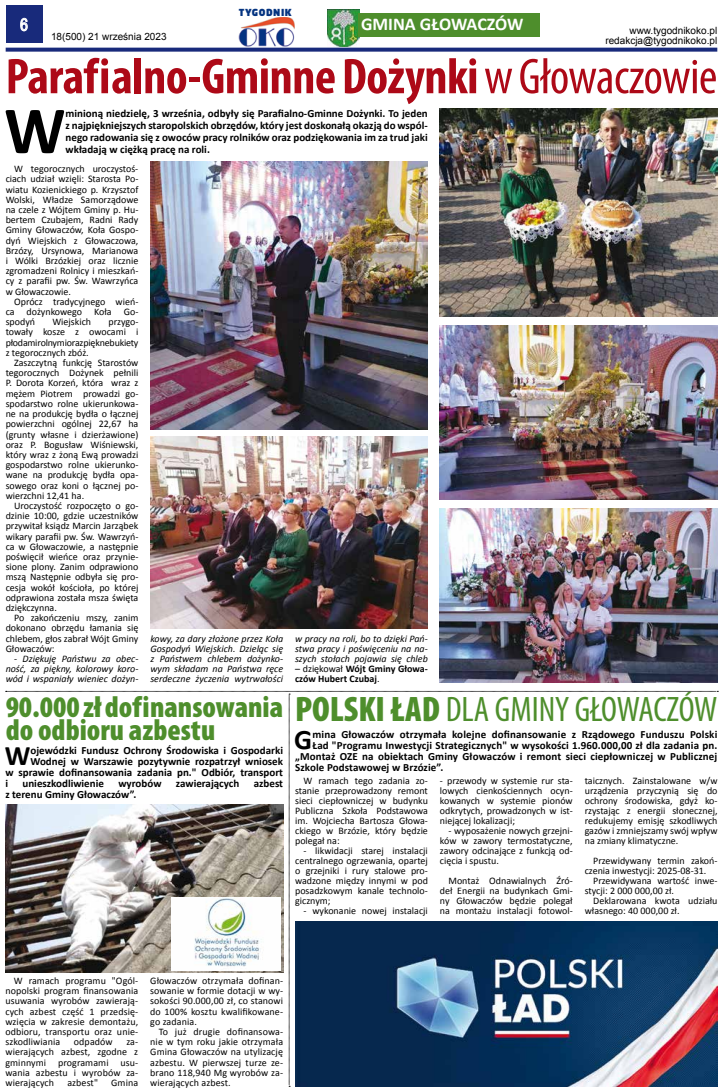
<style>
.page{position:relative;width:723px;height:1092px;background:#fff}
.page>*{position:absolute;margin:0;border:0;box-sizing:border-box;transform-origin:0 0}
.t1{font:700 67.7px "Calibri";color:#000}
.t2{font:700 condensed 50.6px "Myriad Pro";letter-spacing:-.01em;color:#ad0917}
.t3{font:condensed 35.5px "Myriad Pro";color:#4e8e2c}
.t4{font:900 condensed 30px/23px "Myriad Pro";color:#4e8e2c}
.t5{font:700 28.3px "Calibri";color:#000}
.t6{font:700 18px "Calibri";color:#fff}
.t7{font:17px "Arial Narrow";color:#fff}
.t8{font:700 11px/12px "Calibri";color:#000;text-align:justify}
.t9{font:10px/10.2px "Calibri";color:#000;text-align:justify}
.t10{font:italic 10px/10.2px "Calibri";color:#000;text-align:justify}
.t11{font:10px/10px "Arial";color:#000;text-align:right}
.t12{font:700 10px/10.2px "Calibri";color:#000}
.t13{font:900 9.6px "Neo Sans Pro";letter-spacing:.06em;color:#053481}
.s1{font-weight:400}
.s2{font-style:normal}
.s3{font-weight:900}
</style>
<div class="page">
<div style="left:6px;top:6px;width:37px;height:37px;background:#182a7b"></div>
<svg style="left:20px;top:18px;width:8px;height:13px"></svg>
<svg style="left:6px;top:48px;width:711px;height:4px;fill:#182a7b"></svg>
<img style="left:238px;top:17px;width:56px;height:29px">
<img style="left:328px;top:10px;width:31px;height:36px">
<div style="left:358px;top:14px;width:182px;height:23px;background:#4e8e2c"></div>
<img style="left:440px;top:326px;width:277px;height:174px">
<img style="left:150px;top:437px;width:278px;height:191px">
<img style="left:440px;top:508px;width:277px;height:174px">
<img style="left:150px;top:162px;width:278px;height:267px">
<img style="left:440px;top:109px;width:277px;height:208px">
<svg style="left:6px;top:691px;width:712px;height:395px"></svg>
<img style="left:295px;top:921px;width:422px;height:165px">
<img style="left:171px;top:897px;width:110px;height:73px">
<p class="t13" style="left:239px;top:6px;width:55px">TYGODNIK</p>
<h3 class="t6" style="left:361px;top:13px;width:164px">GMINA GŁOWACZÓW</h3>
<h2 class="t2" style="left:6px;top:45px;width:713px">Parafialno-Gminne Dożynki <span class="s1">w Głowaczowie</span></h2>
<h1 class="t1" style="left:4px;top:89px;width:63px">W</h1>
<p class="t8" style="left:66px;top:107px;width:364px">minioną niedzielę, 3 września, odbyły się Parafialno-Gminne Dożynki. To jeden z najpiękniejszych staropolskich obrzędów, który jest doskonałą okazją do wspól&shy;nego radowania się z owoców pracy rolników oraz podziękowania im za trud jaki wkładają w ciężką pracę na roli.</p>
<p class="t9" style="left:6px;top:163px;width:134px;text-indent:9px">W tegorocznych uroczystoś&shy;ciach udział wzięli: Starosta Po&shy;wiatu Kozienickiego p. Krzysztof Wolski, Władze Samorządowe na czele z Wójtem Gminy p. Hu&shy;bertem Czubajem, Radni Rady Gminy Głowaczów, Koła Gospo&shy;dyń Wiejskich z Głowaczowa, Brzózy, Ursynowa, Marianowa i Wólki Brzózkiej oraz licznie zgromadzeni Rolnicy i mieszkań&shy;cy z parafii pw. Św. Wawrzyńca w Głowaczowie.</p>
<p class="t9" style="left:6px;top:296px;width:134px;text-indent:8px">Oprócz tradycyjnego wień&shy;ca dożynkowego Koła Go&shy;spodyń</p>
<h3 class="t7" style="left:20px;top:12px;width:9px">6</h3>
<p class="t11" style="left:605px;top:25px;width:113px">www.tygodnikoko.pl redakcja@tygodnikoko.pl</p>
<p class="t11" style="left:51px;top:32px;width:117px">18(500) 21 września 2023</p>
<p class="t9" style="left:52px;top:316px;width:40px">Wiejskich</p>
<p class="t9" style="left:6px;top:316px;width:134px;text-indent:103px">przygo&shy;towały kosze z owocami i płodami rolnymi oraz piękne bukiety z tegorocznych zbóż.</p>
<p class="t9" style="left:6px;top:357px;width:134px;text-indent:8px">Zaszczytną funkcję Starostów tegorocznych Dożynek pełnili P. Dorota Korzeń, która wraz z mężem Piotrem prowadzi go&shy;spodarstwo rolne ukierunkowa&shy;ne na produkcję bydła o łącznej powierzchni ogólnej 22,67 ha (grunty własne i dzierżawione) oraz P. Bogusław Wiśniewski, który wraz z żoną Ewą prowadzi gospodarstwo rolne ukierunko&shy;wane na produkcję bydła opa&shy;sowego oraz koni o łącznej po&shy;wierzchni 12,41 ha.</p>
<p class="t9" style="left:6px;top:500px;width:134px;text-indent:8px">Uroczystość rozpoczęto o go&shy;dzinie 10:00, gdzie uczestników przywitał ksiądz Marcin Jarząbek wikary parafii pw. Św. Wawrzyń&shy;ca w Głowaczowie, a następnie poświęcił wieńce oraz przynie&shy;sione plony. Zanim odprawiono mszą Następnie odbyła się pro&shy;cesja wokół kościoła, po której odprawiona została msza święta dziękczynna.</p>
<p class="t9" style="left:6px;top:612px;width:134px;text-indent:8px">Po zakończeniu mszy, zanim dokonano obrzędu łamania się chlebem, głos zabrał Wójt Gminy Głowaczów:</p>
<p class="t10" style="left:6px;top:653px;width:134px;text-indent:8px"><span class="s2">-</span> Dziękuję Państwu za obec&shy;ność, za piękny, kolorowy koro&shy;wód i wspaniały wieniec dożyn-</p>
<p class="t10" style="left:150px;top:632px;width:134px">kowy, za dary złożone przez Koła Gospodyń Wiejskich. Dzieląc się z Państwem chlebem dożynko&shy;wym składam na Państwa ręce serdeczne życzenia wytrwałości</p>
<p class="t10" style="left:295px;top:632px;width:134px">w pracy na roli, bo to dzięki Pań&shy;stwa pracy i poświęceniu na na&shy;szych stołach pojawia się chleb</p>
<p class="t12" style="left:295px;top:663px;width:134px"><span class="s1">– dziękował</span> Wójt Gminy Głowa&shy;czów Hubert Czubaj<span class="s1">.</span></p>
<h3 class="t4" style="left:6px;top:695px;width:279px">90.000 zł dofinansowania do odbioru azbestu</h3>
<h3 class="t3" style="left:295px;top:687px;width:424px"><span class="s3">POLSKI ŁAD</span> DLA GMINY GŁOWACZÓW</h3>
<h3 class="t5" style="left:5px;top:738px;width:27px">W</h3>
<p class="t8" style="left:30px;top:743px;width:254px">ojewódzki Fundusz Ochrony Środowiska i Gospodarki</p>
<h3 class="t5" style="left:294px;top:721px;width:20px">G</h3>
<p class="t8" style="left:312px;top:727px;width:406px">mina Głowaczów otrzymała kolejne dofinansowanie z Rządowego Funduszu Polski</p>
<p class="t8" style="left:312px;top:738px;width:406px">Ład "Programu Inwestycji Strategicznych" w wysokości 1.960.000,00 zł dla zadania pn.</p>
<p class="t8" style="left:295px;top:749px;width:424px">„Montaż OZE na obiektach Gminy Głowaczów i remont sieci ciepłowniczej w Publicznej</p>
<p class="t8" style="left:295px;top:760px;width:150px">Szkole Podstawowej w Brzózie”.</p>
<p class="t9" style="left:295px;top:775px;width:134px;text-indent:8px">W ramach tego zadania zo&shy;stanie przeprowadzony remont sieci ciepłowniczej w budynku Publiczna Szkoła Podstawowa im. Wojciecha Bartosza Głowa&shy;ckiego w Brzózie, który będzie polegał na:</p>
<p class="t9" style="left:295px;top:845px;width:134px;text-indent:8px">- likwidacji starej instalacji centralnego ogrzewania, opartej o grzejniki i rury stalowe pro&shy;wadzone między innymi w pod posadzkowym kanale technolo&shy;gicznym;</p>
<p class="t9" style="left:304px;top:905px;width:126px">- wykonanie nowej instalacji</p>
<p class="t8" style="left:30px;top:754px;width:254px">Wodnej w Warszawie pozytywnie rozpatrzył wniosek</p>
<p class="t8" style="left:5px;top:765px;width:279px">w sprawie dofinansowania zadania pn." Odbiór, transport</p>
<p class="t8" style="left:5px;top:776px;width:4px">i</p>
<p class="t8" style="left:22px;top:776px;width:83px">unieszkodliwienie</p>
<p class="t8" style="left:118px;top:776px;width:45px">wyrobów</p>
<p class="t8" style="left:176px;top:776px;width:65px">zawierających</p>
<p class="t8" style="left:254px;top:776px;width:31px">azbest</p>
<p class="t8" style="left:5px;top:787px;width:132px">z terenu Gminy Głowaczów”.</p>
<p class="t9" style="left:585px;top:775px;width:134px">taicznych. Zainstalowane w/w urządzenia przyczynią się do ochrony środowiska, gdyż ko&shy;rzystając z energii słonecznej, redukujemy emisję szkodliwych gazów i zmniejszamy swój wpływ na zmiany klimatyczne.</p>
<p class="t9" style="left:585px;top:855px;width:134px;text-indent:8px">Przewidywany termin zakoń&shy;czenia inwestycji: 2025-08-31.</p>
<p class="t9" style="left:585px;top:875px;width:134px;text-indent:8px">Przewidywana wartość inwe&shy;stycji: 2 000 000,00 zł.</p>
<p class="t9" style="left:585px;top:895px;width:134px;text-indent:8px">Deklarowana kwota udziału własnego: 40 000,00 zł.</p>
<p class="t9" style="left:440px;top:775px;width:134px">- przewody w systemie rur sta&shy;lowych cienkościennych ocyn&shy;kowanych w systemie pionów odkrytych, prowadzonych w ist&shy;niejącej lokalizacji;</p>
<p class="t9" style="left:440px;top:825px;width:134px;text-indent:8px">- wyposażenie nowych grzejni&shy;ków w zawory termostatyczne, zawory odcinające z funkcją od&shy;cięcia i spustu.</p>
<p class="t9" style="left:440px;top:875px;width:134px;text-indent:8px">Montaż Odnawialnych Źró&shy;deł Energii na budynkach Gmi&shy;ny Głowaczów będzie polegał na montażu instalacji fotowol-</p>
<p class="t9" style="left:5px;top:974px;width:134px;text-indent:9px">W ramach programu "Ogól&shy;nopolski program finansowania usuwania wyrobów zawierają&shy;cych azbest część 1 przedsię&shy;wzięcia w zakresie demontażu, odbioru, transportu oraz unie&shy;szkodliwiania</p>
<p class="t9" style="left:74px;top:1036px;width:40px">odpadów</p>
<p class="t9" style="left:5px;top:1036px;width:134px;text-indent:121px">za&shy;wierających azbest, zgodne z gminnymi programami usu&shy;wania azbestu i wyrobów za&shy;wierających</p>
<p class="t9" style="left:67px;top:1076px;width:32px">azbest"</p>
<p class="t9" style="left:111px;top:1076px;width:29px">Gmina</p>
<p class="t9" style="left:150px;top:974px;width:134px">Głowaczów otrzymała dofinan&shy;sowanie w formie dotacji w wy&shy;sokości 90.000,00 zł, co stanowi do 100% kosztu kwalifikowane&shy;go zadania.</p>
<p class="t9" style="left:150px;top:1025px;width:134px;text-indent:8px">To już drugie dofinansowa&shy;nie w tym roku jakie otrzymała Gmina Głowaczów na utylizację azbestu. W pierwszej turze ze&shy;brano 118,940 Mg wyrobów za&shy;wierających azbest.</p>
</div>
